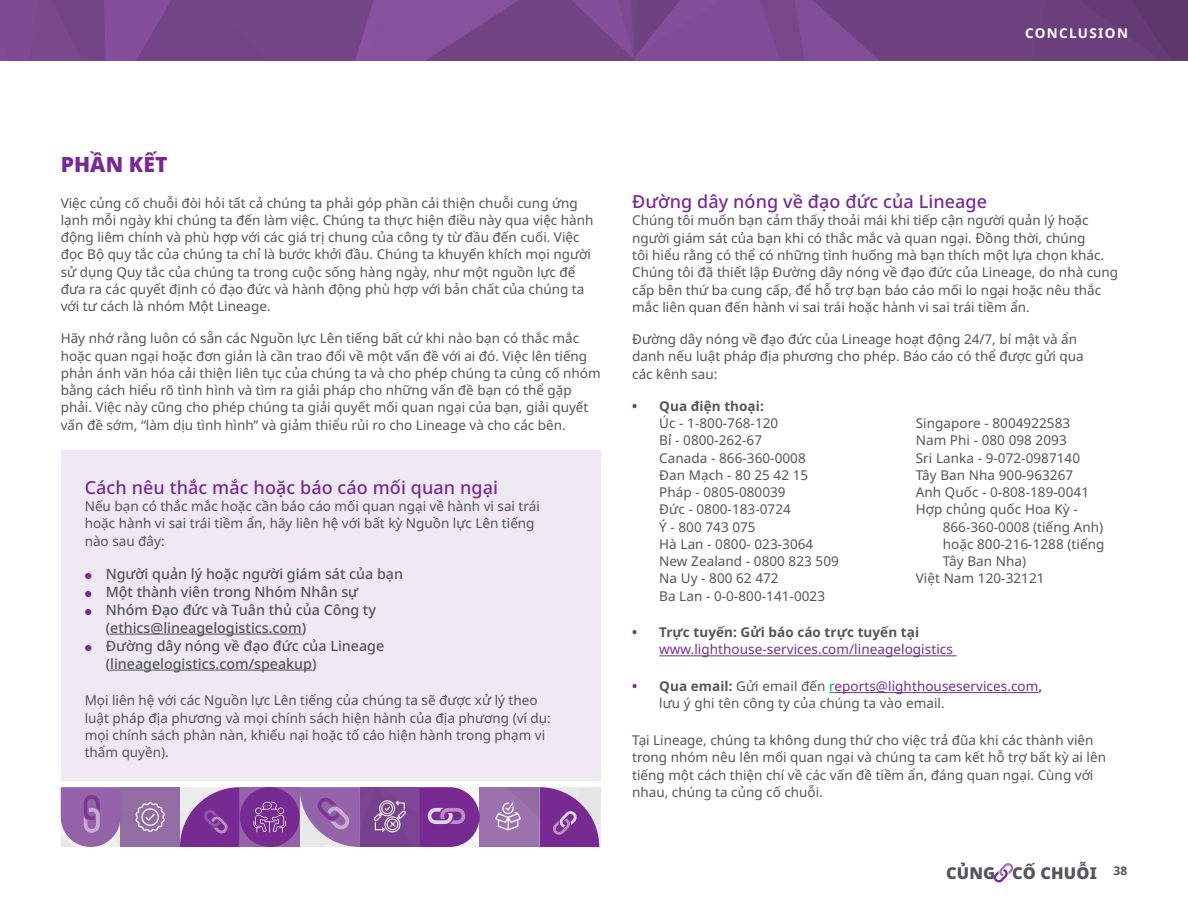
<style>
.page{position:relative;width:1188px;height:918px;background:#fff}
.page>*{position:absolute;margin:0;border:0;box-sizing:border-box;transform-origin:0 0}
.t1{font:900 21px "Noto Sans";letter-spacing:.005em;color:#772a91}
.t2{font:500 18px "Noto Sans";letter-spacing:.005em;color:#772a91}
.t3{font:900 16.35px "Noto Sans";letter-spacing:.01em;color:#535558}
.t4{font:500 14.25px/18px "Noto Sans";color:#535558}
.t5{font:13.5px/17.2px "Noto Sans";color:#535558}
.t6{font:13.5px/17.2px "Noto Sans";letter-spacing:.005em;color:#772a91}
.t7{font:700 13.5px "Noto Sans";letter-spacing:.1em;color:#fff}
.s1{font-weight:700;color:#772a91}
.s2{font-weight:700}
.s3{font-weight:700;color:#535558}
.s4{color:#009f94}
.s5{color:#772a91}
</style>
<div class="page">
<svg style="left:993px;top:863px;width:21px;height:19px"></svg>
<svg style="left:0;top:0;width:1188px;height:61px;background:#764689"></svg>
<div style="left:61px;top:451px;width:540px;height:330px;background:#efe9f3"></div>
<hr style="left:110px;top:634px;width:192px;height:1px;background:#535558">
<hr style="left:110px;top:670px;width:202px;height:1px;background:#535558">
<svg style="left:61px;top:787px;width:540px;height:60px;background:#9562a8"></svg>
<hr style="left:659px;top:656px;width:298px;height:1px;background:#772a91">
<hr style="left:835px;top:692px;width:204px;height:1px;background:#772a91">
<p class="t7" style="left:1025px;top:24px;width:104px">CONCLUSION</p>
<h1 class="t1" style="left:61px;top:149px;width:108px">PHẦN KẾT</h1>
<p class="t5" style="left:61px;top:194px;width:534px">Việc củng cố chuỗi đòi hỏi tất cả chúng ta phải góp phần cải thiện chuỗi cung ứng lạnh mỗi ngày khi chúng ta đến làm việc. Chúng ta thực hiện điều này qua việc hành động liêm chính và phù hợp với các giá trị chung của công ty từ đầu đến cuối. Việc đọc Bộ quy tắc của chúng ta chỉ là bước khởi đầu. Chúng ta khuyến khích mọi người sử dụng Quy tắc của chúng ta trong cuộc sống hàng ngày, như một nguồn lực để đưa ra các quyết định có đạo đức và hành động phù hợp với bản chất của chúng ta với tư cách là nhóm Một Lineage.</p>
<p class="t5" style="left:61px;top:330px;width:541px">Hãy nhớ rằng luôn có sẵn các Nguồn lực Lên tiếng bất cứ khi nào bạn có thắc mắc hoặc quan ngại hoặc đơn giản là cần trao đổi về một vấn đề với ai đó. Việc lên tiếng phản ánh văn hóa cải thiện liên tục của chúng ta và cho phép chúng ta củng cố nhóm bằng cách hiểu rõ tình hình và tìm ra giải pháp cho những vấn đề bạn có thể gặp phải. Việc này cũng cho phép chúng ta giải quyết mối quan ngại của bạn, giải quyết vấn đề sớm, “làm dịu tình hình” và giảm thiểu rủi ro cho Lineage và cho các bên.</p>
<h2 class="t2" style="left:85px;top:475px;width:415px">Cách nêu thắc mắc hoặc báo cáo mối quan ngại</h2>
<p class="t5" style="left:85px;top:498px;width:457px">Nếu bạn có thắc mắc hoặc cần báo cáo mối quan ngại về hành vi sai trái hoặc hành vi sai trái tiềm ẩn, hãy liên hệ với bất kỳ Nguồn lực Lên tiếng nào sau đây:</p>
<p class="t4" style="left:106px;top:565px;width:299px">Người quản lý hoặc người giám sát của bạn Một thành viên trong Nhóm Nhân sự Nhóm Đạo đức và Tuân thủ của Công ty (ethics@lineagelogistics.com)<br>Đường dây nóng về đạo đức của Lineage (lineagelogistics.com/speakup)</p>
<p class="t5" style="left:85px;top:692px;width:468px">Mọi liên hệ với các Nguồn lực Lên tiếng của chúng ta sẽ được xử lý theo luật pháp địa phương và mọi chính sách hiện hành của địa phương (ví dụ: mọi chính sách phàn nàn, khiếu nại hoặc tố cáo hiện hành trong phạm vi thẩm quyền).</p>
<h2 class="t2" style="left:632px;top:189px;width:356px">Đường dây nóng về đạo đức của Lineage</h2>
<p class="t5" style="left:632px;top:212px;width:487px">Chúng tôi muốn bạn cảm thấy thoải mái khi tiếp cận người quản lý hoặc người giám sát của bạn khi có thắc mắc và quan ngại. Đồng thời, chúng<br>tôi hiểu rằng có thể có những tình huống mà bạn thích một lựa chọn khác.<br>Chúng tôi đã thiết lập Đường dây nóng về đạo đức của Lineage, do nhà cung cấp bên thứ ba cung cấp, để hỗ trợ bạn báo cáo mối lo ngại hoặc nêu thắc mắc liên quan đến hành vi sai trái hoặc hành vi sai trái tiềm ẩn.</p>
<p class="t5" style="left:632px;top:331px;width:453px">Đường dây nóng về đạo đức của Lineage hoạt động 24/7, bí mật và ẩn danh nếu luật pháp địa phương cho phép. Báo cáo có thể được gửi qua các kênh sau:</p>
<p class="t5" style="left:659px;top:398px;width:181px;text-indent:-27px"><span class="s1">•</span> <span class="s2">Qua điện thoại:<br></span>Úc - 1-800-768-120<br>Bỉ - 0800-262-67<br>Canada - 866-360-0008<br>Đan Mạch - 80 25 42 15<br>Pháp - 0805-080039<br>Đức - 0800-183-0724<br>Ý - 800 743 075<br>Hà Lan - 0800- 023-3064<br>New Zealand - 0800 823 509<br>Na Uy - 800 62 472<br>Ba Lan - 0-0-800-141-0023</p>
<p class="t5" style="left:916px;top:415px;width:156px">Singapore - 8004922583</p>
<p class="t5" style="left:916px;top:432px;width:152px">Nam Phi - 080 098 2093</p>
<p class="t5" style="left:916px;top:449px;width:166px">Sri Lanka - 9-072-0987140</p>
<p class="t5" style="left:916px;top:467px;width:159px">Tây Ban Nha 900-963267</p>
<p class="t5" style="left:916px;top:484px;width:175px">Anh Quốc - 0-808-189-0041</p>
<p class="t5" style="left:916px;top:501px;width:164px">Hợp chủng quốc Hoa Kỳ -</p>
<p class="t5" style="left:943px;top:518px;width:162px">866-360-0008 (tiếng Anh)</p>
<p class="t5" style="left:943px;top:536px;width:163px">hoặc 800-216-1288 (tiếng</p>
<p class="t5" style="left:943px;top:553px;width:85px">Tây Ban Nha)</p>
<p class="t5" style="left:916px;top:570px;width:130px">Việt Nam 120-32121</p>
<p class="t6" style="left:659px;top:624px;width:295px;text-indent:-27px"><span class="s2">•</span> <span class="s3">Trực tuyến: Gửi báo cáo trực tuyến tại </span>www.lighthouse-services.com/lineagelogistics</p>
<p class="t5" style="left:659px;top:678px;width:385px;text-indent:-27px"><span class="s1">•</span> <span class="s2">Qua email:</span> Gửi email đến <span class="s4">r</span><span class="s5">eports@lighthouseservices.com</span><span class="s2">, </span>lưu ý ghi tên công ty của chúng ta vào email.</p>
<p class="t5" style="left:632px;top:732px;width:475px">Tại Lineage, chúng ta không dung thứ cho việc trả đũa khi các thành viên trong nhóm nêu lên mối quan ngại và chúng ta cam kết hỗ trợ bất kỳ ai lên tiếng một cách thiện chí về các vấn đề tiềm ẩn, đáng quan ngại. Cùng với nhau, chúng ta củng cố chuỗi.</p>
<p class="t3" style="left:946px;top:860px;width:183px">CỦNG CỐ CHUỖI <sup>38</sup></p>
</div>
